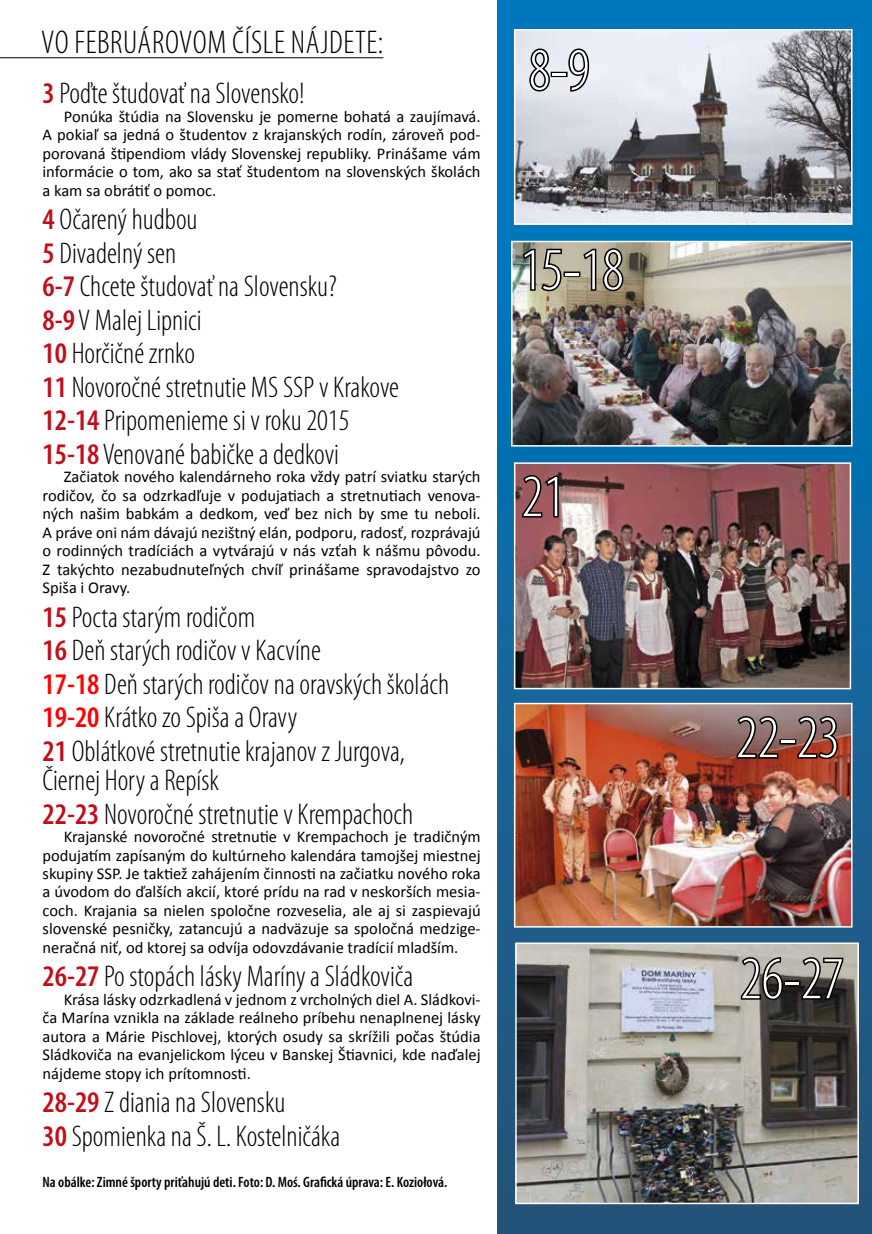
<style>
.page{position:relative;width:872px;height:1234px;background:#fff}
.page>*{position:absolute;margin:0;border:0;box-sizing:border-box;transform-origin:0 0}
.t1{font:300 condensed 60px "Myriad Pro";color:#fff}
.t2{font:300 condensed 33px "Myriad Pro";letter-spacing:.02em;color:#000}
.t3{font:300 condensed 30px/33.5px "Myriad Pro";color:#000}
.t4{font:16.5px/18.5px "Calibri";color:#000;text-align:justify}
.t5{font:600 condensed 15px "Myriad Pro";color:#000}
.s1{font-weight:600;color:#c20e1a}
.s2{font-weight:600;color:#f00}
</style>
<div class="page">
<hr style="left:0;top:57px;width:383px;height:1px;background:#000">
<svg style="left:497px;top:0;width:375px;height:1233px;background:#136aa2"></svg>
<img style="left:517px;top:32px;width:332px;height:190px">
<div style="left:514px;top:29px;width:338px;height:196px;border:2px solid #fff"></div>
<img style="left:518px;top:945px;width:338px;height:255px">
<div style="left:515px;top:942px;width:344px;height:261px;border:2px solid #fff"></div>
<img style="left:517px;top:705px;width:332px;height:219px">
<div style="left:514px;top:702px;width:338px;height:225px;border:2px solid #fff"></div>
<img style="left:517px;top:465px;width:331px;height:221px">
<div style="left:514px;top:462px;width:337px;height:227px;border:2px solid #fff"></div>
<svg style="left:738px;top:955px;width:46px;height:46px;background:#5f5c57"></svg>
<div style="left:783px;top:980px;width:17px;height:5px;border:3px solid #000"></div>
<svg style="left:799px;top:955px;width:46px;height:45px;background:#4f4c48"></svg>
<img style="left:514px;top:244px;width:335px;height:199px">
<div style="left:511px;top:241px;width:341px;height:205px;border:2px solid #fff"></div>
<svg style="left:528px;top:47px;width:23px;height:46px"></svg>
<div style="left:550px;top:72px;width:17px;height:5px;border:3px solid #000"></div>
<svg style="left:567px;top:47px;width:23px;height:46px"></svg>
<svg style="left:521px;top:247px;width:42px;height:46px;background:#79786c"></svg>
<div style="left:563px;top:271px;width:17px;height:6px;border:3px solid #000"></div>
<svg style="left:581px;top:247px;width:44px;height:46px;background:#6c6657"></svg>
<svg style="left:734px;top:714px;width:46px;height:46px;background:#5d4441"></svg>
<div style="left:779px;top:739px;width:17px;height:5px;border:3px solid #000"></div>
<svg style="left:794px;top:714px;width:45px;height:46px;background:#633c34"></svg>
<svg style="left:519px;top:473px;width:41px;height:46px;background:#653a3c"></svg>
<h2 class="t2" style="left:41px;top:23px;width:344px">VO FEBRUÁROVOM ČÍSLE NÁJDETE:</h2>
<h3 class="t3" style="left:43px;top:76px;width:264px"><span class="s1">3</span> Poďte študovať na Slovensko!</h3>
<p class="t4" style="left:43px;top:107px;width:439px;text-indent:21px">Ponúka štúdia na Slovensku je pomerne bohatá a zaujímavá.<br>A pokiaľ sa jedná o študentov z krajanských rodín, zároveň pod&shy;porovaná štipendiom vlády Slovenskej republiky. Prinášame vám informácie o tom, ako sa stať študentom na slovenských školách a kam sa obrátiť o pomoc.</p>
<h3 class="t3" style="left:43px;top:202px;width:358px"><span class="s1">4</span> Očarený hudbou<br><span class="s1">5</span> Divadelný sen<br><span class="s1">6-7</span> Chcete študovať na Slovensku?<br><span class="s1">8-9</span> V Malej Lipnici<br><span class="s1">10</span> Horčičné zrnko<br><span class="s1">11</span> Novoročné stretnutie MS SSP v Krakove<br><span class="s1">12-14</span> Pripomenieme si v roku 2015<br><span class="s1">15-18</span> Venované babičke a dedkovi</h3>
<p class="t4" style="left:43px;top:467px;width:439px;text-indent:21px">Začiatok nového kalendárneho roka vždy patrí sviatku starých rodičov, čo sa odzrkadľuje v podujatiach a stretnutiach venova&shy;ných našim babkám a dedkom, veď bez nich by sme tu neboli.<br>A práve oni nám dávajú nezištný elán, podporu, radosť, rozprávajú o rodinných tradíciách a vytvárajú v nás vzťah k nášmu pôvodu.<br>Z takýchto nezabudnuteľných chvíľ prinášame spravodajstvo zo Spiša i Oravy.</p>
<h3 class="t3" style="left:43px;top:599px;width:408px"><span class="s1">15</span> Pocta starým rodičom<br><span class="s1">16</span> Deň starých rodičov v Kacvíne<br><span class="s2">17-18</span> Deň starých rodičov na oravských školách <span class="s2">19-20</span> Krátko zo Spiša a Oravy<br><span class="s1">21</span> Oblátkové stretnutie krajanov z Jurgova,</h3>
<h3 class="t3" style="left:43px;top:763px;width:372px">Čiernej Hory a Repísk<br><span class="s1">22-23</span> Novoročné stretnutie v Krempachoch</h3>
<p class="t4" style="left:43px;top:827px;width:439px;text-indent:21px">Krajanské novoročné stretnutie v Krempachoch je tradičným podujatím zapísaným do kultúrneho kalendára tamojšej miestnej skupiny SSP. Je taktiež zahájením činnosti na začiatku nového roka a úvodom do ďalších akcií, ktoré prídu na rad v neskorších mesia&shy;coch. Krajania sa nielen spoločne rozveselia, ale aj si zaspievajú slovenské pesničky, zatancujú a nadväzuje sa spoločná medzige&shy;neračná niť, od ktorej sa odvíja odovzdávanie tradícií mladším.</p>
<h3 class="t3" style="left:43px;top:959px;width:372px"><span class="s1">26-27</span> Po stopách lásky Maríny a Sládkoviča</h3>
<p class="t4" style="left:43px;top:989px;width:439px;text-indent:21px">Krása lásky odzrkadlená v jednom z vrcholných diel A. Sládkovi&shy;ča Marína vznikla na základe reálneho príbehu nenaplnenej lásky autora a Márie Pischlovej, ktorých osudy sa skrížili počas štúdia Sládkoviča na evanjelickom lýceu v Banskej Štiavnici, kde naďalej nájdeme stopy ich prítomnosti.</p>
<h3 class="t3" style="left:43px;top:1085px;width:299px"><span class="s1">28-29</span> Z diania na Slovensku<br><span class="s1">30</span> Spomienka na Š. L. Kostelničáka</h3>
<p class="t5" style="left:43px;top:1172px;width:406px">Na obálke: Zimné športy priťahujú deti. Foto: D. Moś. Grafická úprava: E. Koziołová.</p>
<h1 class="t1" style="left:529px;top:34px;width:62px">8-9</h1>
<h1 class="t1" style="left:520px;top:234px;width:105px">15-18</h1>
<h1 class="t1" style="left:521px;top:460px;width:45px">21</h1>
<h1 class="t1" style="left:736px;top:701px;width:105px">22-23</h1>
<h1 class="t1" style="left:740px;top:942px;width:105px">26-27</h1>
</div>
